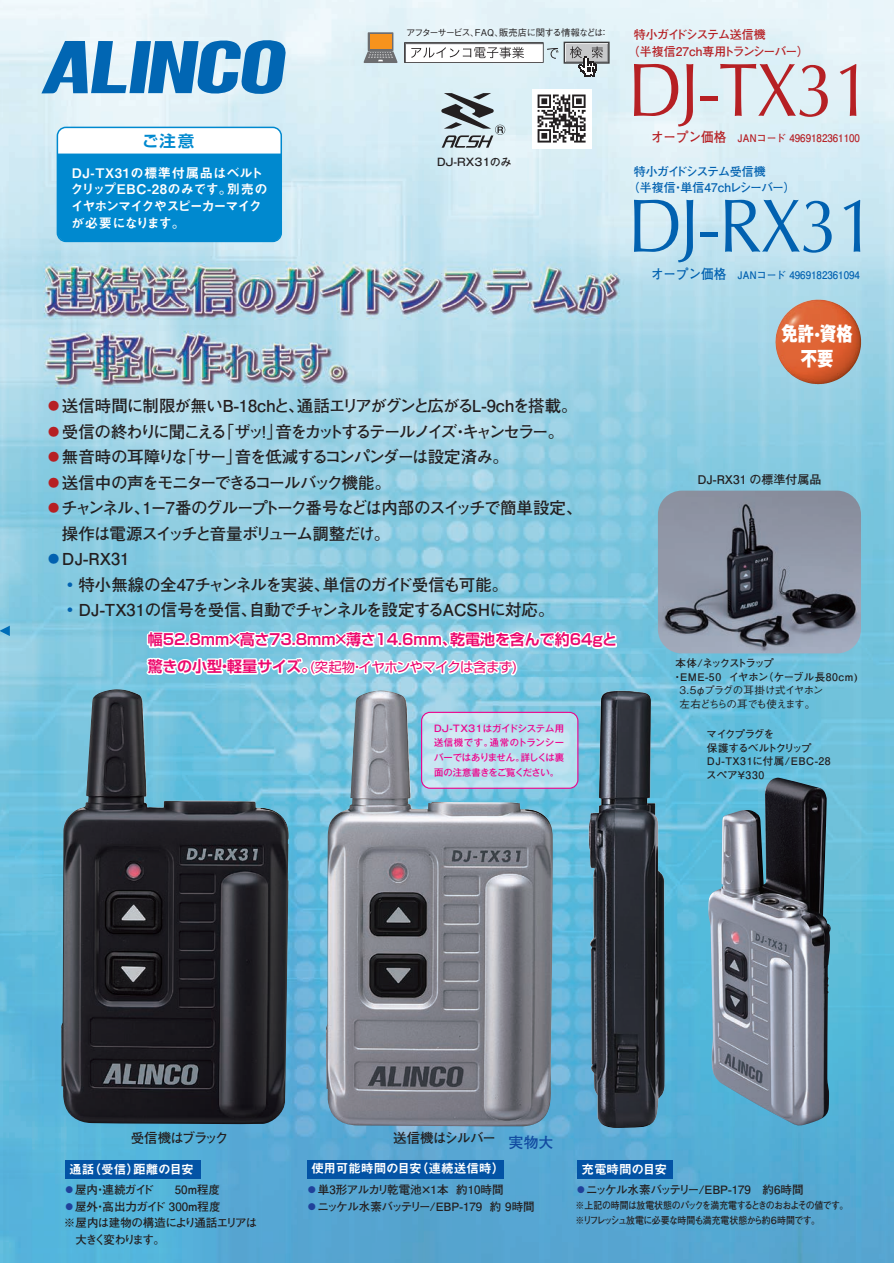
<style>
.page{position:relative;width:894px;height:1263px;background:#fff}
.page>*{position:absolute;margin:0;border:0;box-sizing:border-box;transform-origin:0 0}
.t1{font:75.45px "Optima";letter-spacing:-.03em;color:#0161b0;scale:.93 1}
.t2{font:75.45px "Optima";letter-spacing:-.03em;color:#b62024;scale:.93 1}
.t3{font:800 19.5px/24.5px "Gothic MB101 Pro";color:#fff;text-align:center;scale:.83 1}
.t4{font:700 16.5px/25.5px "Futo Go B101 Pro";letter-spacing:-.075em;color:#231f20}
.t5{font:700 16.5px "Futo Go B101 Pro";letter-spacing:-.055em;color:#231f20}
.t6{font:700 16.5px "Futo Go B101 Pro";letter-spacing:-.15em;color:#231f20}
.t7{font:700 16.5px "Futo Go B101 Pro";letter-spacing:-.035em;color:#231f20}
.t8{font:700 16.5px "Futo Go B101 Pro";letter-spacing:-.105em;color:#231f20}
.t9{font:700 15.75px "Shin Go Pro De";color:#0089cf;scale:1.05 1}
.t10{font:700 15px "Shin Go Pro De";color:#ec096d}
.t11{font:700 15px "Futo Go B101 Pro";color:#114aa0}
.t12{font:700 13.5px "Futo Go B101 Pro";letter-spacing:-.105em;color:#231f20}
.t13{font:700 13.5px "Futo Go B101 Pro";letter-spacing:-.065em;color:#231f20}
.t14{font:13.35px "Shin Go Pro";letter-spacing:-.035em;color:#ec096d}
.t15{font:13.2px/16.5px "Midashi Go Pro MB31";letter-spacing:-.045em;color:#fff}
.t16{font:12.6px "Midashi Go Pro MB31";color:#fff}
.t17{font:700 12px/16.5px "Futo Go B101 Pro";letter-spacing:-.065em;color:#b62024}
.t18{font:700 12px/16.5px "Futo Go B101 Pro";letter-spacing:-.06em;color:#0161b0}
.t19{font:700 12px "Futo Go B101 Pro";color:#231f20}
.t20{font:700 11.55px "Futo Go B101 Pro";letter-spacing:-.01em;color:#231f20}
.t21{font:700 11.55px/16.5px "Futo Go B101 Pro";letter-spacing:-.055em;color:#231f20}
.t22{font:700 10.5px/13.5px "Futo Go B101 Pro";letter-spacing:-.01em;color:#231f20}
.t23{font:700 10.5px/13.5px "Futo Go B101 Pro";letter-spacing:-.035em;color:#231f20}
.t24{font:500 10.5px/13.5px "Gothic BBB Pro";letter-spacing:-.065em;color:#231f20}
.t25{font:700 10.5px "Futo Go B101 Pro";color:#0161b0;scale:.93 1}
.t26{font:700 10.5px "Futo Go B101 Pro";color:#b62024;scale:.93 1}
.t27{font:500 10.5px "Gothic MB101 Pr 5";color:#231f20}
.t28{font:700 9.9px/14.9px "Futo Go B101 Pro";letter-spacing:-.065em;color:#231f20;scale:.9 1}
.t29{font:500 9.3px/14.7px "Gothic MB101 Pr 5";letter-spacing:-.01em;color:#ed028c;text-align:justify}
.t30{font:500 9.3px "Gothic BBB Pro";letter-spacing:-.1em;color:#231f20}
.s1{color:#b62024}
.s2{color:#0161b0}
.s3{font-family:"Shin Go Pro De";font-weight:700;font-size:15px}
.s4{font-size:13.5px}
.s5{font-size:16.35px}
.s6{color:#20419a}
</style>
<div class="page">
<img style="left:0;top:0;width:894px;height:1262px">
<svg style="left:41px;top:39px;width:245px;height:56px;background:#61a1d0"></svg>
<img style="left:708px;top:777px;width:123px;height:349px">
<img style="left:589px;top:690px;width:76px;height:437px">
<img style="left:658px;top:490px;width:203px;height:163px">
<img style="left:61px;top:689px;width:228px;height:435px">
<img style="left:326px;top:690px;width:227px;height:435px">
<svg style="left:143px;top:622px;width:475px;height:61px"></svg>
<svg style="left:0;top:625px;width:10px;height:11px"></svg>
<img style="left:779px;top:299px;width:36px;height:25px">
<div style="left:57px;top:127px;width:224px;height:114px;background:#fff;border-radius:9px"></div>
<div style="left:57px;top:127px;width:225px;height:115px;border:2px solid #0089cf;border-radius:9px"></div>
<div style="left:57px;top:153px;width:224px;height:88px;background:#0089cf"></div>
<div style="left:308px;top:1159px;width:196px;height:18px;background:#0353a5"></div>
<div style="left:65px;top:1159px;width:136px;height:18px;background:#0353a5"></div>
<div style="left:577px;top:1159px;width:96px;height:18px;background:#0353a5"></div>
<svg style="left:368px;top:32px;width:25px;height:19px"></svg>
<svg style="left:364px;top:50px;width:33px;height:13px"></svg>
<div style="left:370px;top:34px;width:21px;height:15px;background:#f7931d"></div>
<svg style="left:564px;top:42px;width:46px;height:34px;background:#a7abae"></svg>
<svg style="left:404px;top:42px;width:154px;height:21px"></svg>
<svg style="left:441px;top:93px;width:64px;height:55px;background:#a3b0b5"></svg>
<div style="left:532px;top:89px;width:59px;height:59px;background:#fff"></div>
<svg style="left:538px;top:94px;width:48px;height:48px"></svg>
<svg style="left:422px;top:712px;width:156px;height:76px;background:#bde2ef"></svg>
<div style="left:421px;top:711px;width:157px;height:77px;border:1px solid #ed028c;border-radius:9px"></div>
<p class="t9" style="left:142px;top:128px;width:51px">ご注意</p>
<p class="t15" style="left:71px;top:163px;width:199px">DJ-TX31の標準付属品はベルトクリップEBC-28のみです。別売のイヤホンマイクやスピーカーマイクが必要になります。</p>
<p class="t30" style="left:406px;top:25px;width:204px">アフターサービス、FAQ、販売店に関する情報などは：</p>
<p class="t27" style="left:437px;top:153px;width:76px">DJ-RX31のみ</p>
<p class="t5" style="left:45px;top:393px;width:534px"><span class="s1">●</span>送信時間に制限が無いB-18chと、通話エリアがグンと広がるL-9chを搭載。</p>
<p class="t6" style="left:45px;top:418px;width:520px"><span class="s1">●</span>受信の終わりに聞こえる「ザッ！」音をカットするテールノイズ・キャンセラー。</p>
<p class="t4" style="left:45px;top:442px;width:465px"><span class="s1">●</span>無音時の耳障りな「サー」音を低減するコンパンダーは設定済み。</p>
<p class="t8" style="left:45px;top:469px;width:347px"><span class="s1">●</span>送信中の声をモニターできるコールバック機能。</p>
<p class="t4" style="left:45px;top:493px;width:539px"><span class="s1">●</span>チャンネル、1－7番のグループトーク番号などは内部のスイッチで簡単設定、　操作は電源スイッチと音量ボリューム調整だけ。</p>
<p class="t4" style="left:45px;top:544px;width:86px"><span class="s2">●</span>DJ-RX31</p>
<p class="t7" style="left:62px;top:571px;width:448px"><span class="s2">•</span>特小無線の全47チャンネルを実装、単信のガイド受信も可能。</p>
<p class="t5" style="left:62px;top:596px;width:494px"><span class="s2">•</span>DJ-TX31の信号を受信、自動でチャンネルを設定するACSHに対応。</p>
<p class="t10" style="left:148px;top:627px;width:471px">幅52.8mm×高さ73.8mm×薄さ14.6mm、乾電池を含んで約64ｇと</p>
<p class="t14" style="left:148px;top:656px;width:371px"><span class="s3">驚きの小型・軽量サイズ。</span>(突起物・イヤホンやマイクは含まず)</p>
<p class="t29" style="left:434px;top:720px;width:132px">DJ-TX31はガイドシステム用送信機です。通常のトランシーバーではありません。詳しくは裏面の注意書きをご覧ください。</p>
<p class="t17" style="left:627px;top:25px;width:183px;text-indent:6px">特小ガイドシステム送信機<br>（半複信27ch専用トランシーバー）</p>
<h1 class="t2" style="left:628px;top:46px;width:265px">DJ-TX31</h1>
<p class="t26" style="left:651px;top:130px;width:226px"><span class="s4">オープン価格</span> JANコード 4969182361100</p>
<p class="t18" style="left:627px;top:161px;width:170px;text-indent:6px">特小ガイドシステム受信機<br>（半複信・単信47chレシーバー）</p>
<h1 class="t1" style="left:628px;top:182px;width:269px">DJ-RX31</h1>
<p class="t25" style="left:651px;top:266px;width:226px"><span class="s4">オープン価格</span> JANコード 4969182361094</p>
<p class="t3" style="left:781px;top:319px;width:87px">免許<span class="s5">・</span>資格不要</p>
<p class="t19" style="left:697px;top:470px;width:126px">DJ-RX31 の標準付属品</p>
<p class="t23" style="left:672px;top:655px;width:187px;text-indent:3px">本体/ネックストラップ<br>・EME-50 イヤホン（ケーブル長80cm)</p>
<p class="t24" style="left:679px;top:682px;width:145px">3.5φプラグの耳掛け式イヤホン左右どちらの耳でも使えます。</p>
<p class="t22" style="left:706px;top:725px;width:126px">マイクプラグを<br>保護するベルトクリップ<br>DJ-TX31に付属/EBC-28スペア￥330</p>
<p class="t12" style="left:131px;top:1126px;width:99px">受信機はブラック</p>
<p class="t13" style="left:393px;top:1126px;width:104px">送信機はシルバー</p>
<p class="t11" style="left:508px;top:1129px;width:46px">実物大</p>
<p class="t16" style="left:69px;top:1158px;width:126px">通話（受信）距離の目安</p>
<p class="t16" style="left:311px;top:1158px;width:195px">使用可能時間の目安（連続送信時）</p>
<p class="t16" style="left:581px;top:1158px;width:87px">充電時間の目安</p>
<p class="t20" style="left:64px;top:1180px;width:158px"><span class="s6">●</span>屋内・連続ガイド　 50m程度</p>
<p class="t21" style="left:64px;top:1196px;width:195px"><span class="s6">●</span>屋外・高出力ガイド 300m程度<br>※屋内は建物の構造により通話エリアは　大きく変わります。</p>
<p class="t20" style="left:306px;top:1180px;width:199px"><span class="s6">●</span>単3形アルカリ乾電池×1本 約10時間</p>
<p class="t20" style="left:306px;top:1196px;width:230px"><span class="s6">●</span>ニッケル水素バッテリー/EBP-179 約 9時間</p>
<p class="t20" style="left:575px;top:1180px;width:229px"><span class="s6">●</span>ニッケル水素バッテリー/EBP-179　約6時間</p>
<p class="t28" style="left:575px;top:1196px;width:305px">※上記の時間は放電状態のパックを満充電するときのおおよその値です。※リフレッシュ放電に必要な時間も満充電状態から約６時間です。</p>
</div>
